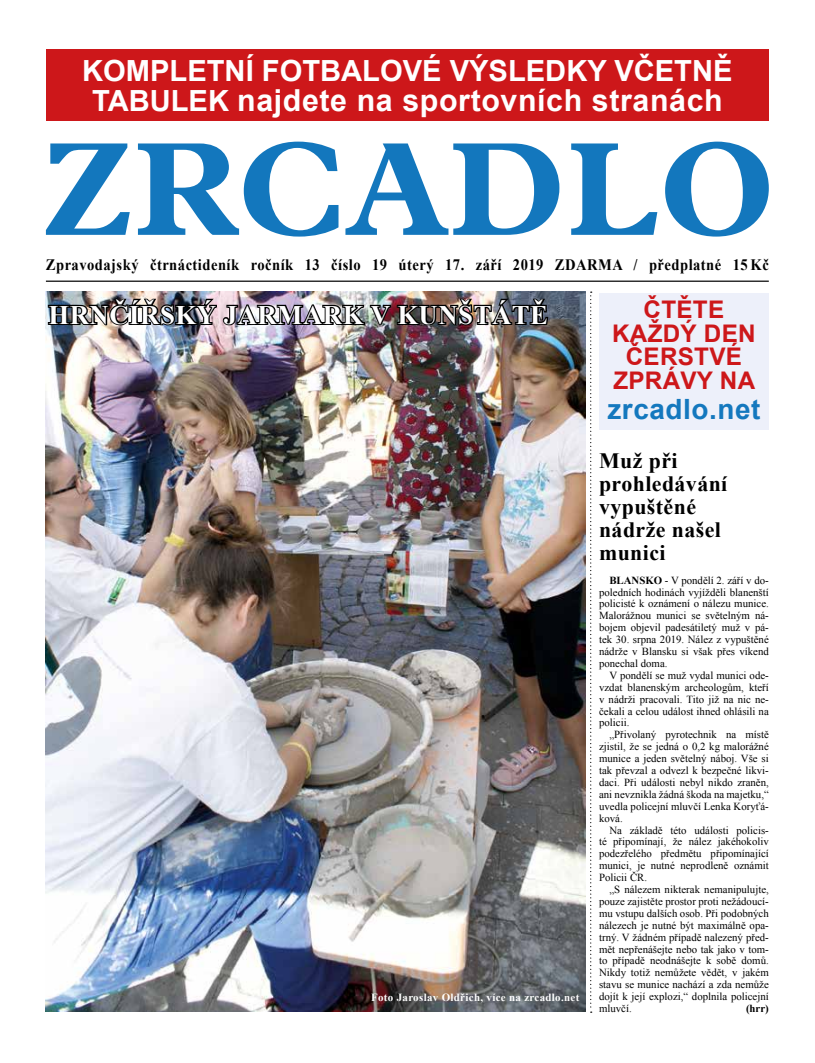
<style>
.page{position:relative;width:815px;height:1063px;background:#fff}
.page>*{position:absolute;margin:0;border:0;box-sizing:border-box;transform-origin:0 0}
.t1{font:700 30.38px "Arial";letter-spacing:.02em;color:#fff}
.t2{font:700 29.12px "Arial";color:#fff}
.t3{font:700 27.88px "Arial";letter-spacing:.02em;color:#1478be}
.t4{font:700 26.75px "Times New Roman";letter-spacing:.02em;color:#fff}
.t5{font:700 24.25px/23.8px "Arial";letter-spacing:.01em;color:#cd171a;text-align:center}
.t6{font:700 21.88px/23.1px "Times New Roman";letter-spacing:.02em;color:#000}
.t7{font:700 15.88px "Times New Roman";letter-spacing:.035em;color:#000;scale:.92 1}
.t8{font:700 10.88px "Times New Roman";letter-spacing:.03em;color:#fff}
.t9{font:10.75px/11.9px "Times New Roman";color:#000;text-align:justify}
.t10{font:700 10.75px "Times New Roman";color:#000}
.s1{font-size:29.12px}
.s2{font-weight:700}
</style>
<div class="page">
<img style="left:46px;top:292px;width:539px;height:720px">
<svg style="left:46px;top:143px;width:84px;height:92px"></svg>
<svg style="left:138px;top:142px;width:200px;height:95px"></svg>
<svg style="left:345px;top:143px;width:214px;height:92px"></svg>
<svg style="left:571px;top:143px;width:86px;height:92px"></svg>
<svg style="left:665px;top:142px;width:104px;height:95px"></svg>
<div style="left:599px;top:294px;width:170px;height:136px;background:#edf0fa"></div>
<hr style="left:46px;top:281px;width:723px;height:1px;background:#000">
<div style="left:46px;top:49px;width:723px;height:71px;background:#cd171a"></div>
<svg style="left:590px;top:292px;width:2px;height:721px"></svg>
<img style="left:47px;top:296px;width:503px;height:31px">
<h2 class="t2" style="left:82px;top:51px;width:652px">KOMPLETNÍ FOTBALOVÉ VÝSLEDKY VČETNĚ</h2>
<h1 class="t1" style="left:92px;top:80px;width:632px"><span class="s1">TABULEK</span> najdete na sportovních stranách</h1>
<h3 class="t7" style="left:46px;top:254px;width:787px">Zpravodajský čtrnáctideník ročník 13 číslo 19 úterý 17. září 2019 ZDARMA / předplatné 15 Kč</h3>
<h3 class="t5" style="left:612px;top:299px;width:145px">ČTĚTE<br>KAŽDÝ DEN<br>ČERSTVÉ<br>ZPRÁVY NA</h3>
<h3 class="t3" style="left:607px;top:391px;width:155px">zrcadlo.net</h3>
<h3 class="t4" style="left:49px;top:296px;width:501px">HRNČÍŘSKÝ JARMARK V KUNŠTÁTĚ</h3>
<p class="t8" style="left:371px;top:990px;width:210px">Foto Jaroslav Oldřich, více na zrcadlo.net</p>
<h3 class="t6" style="left:599px;top:448px;width:130px">Muž při prohledávání vypuštěné nádrže našel munici</h3>
<p class="t9" style="left:599px;top:574px;width:171px;text-indent:10px"><span class="s2">BLANSKO</span> - V pondělí 2. září v do&shy;poledních hodinách vyjížděli blanenští policisté k oznámení o nálezu munice.<br>Malorážnou munici se světelným ná&shy;bojem objevil padesátiletý muž v pá&shy;tek 30. srpna 2019. Nález z vypuštěné nádrže v Blansku si však přes víkend ponechal doma.</p>
<p class="t9" style="left:599px;top:669px;width:171px;text-indent:10px">V pondělí se muž vydal munici ode&shy;vzdat blanenským archeologům, kteří v nádrži pracovali. Tito již na nic ne&shy;čekali a celou událost ihned ohlásili na policii.</p>
<p class="t9" style="left:599px;top:729px;width:171px;text-indent:10px">„Přivolaný pyrotechnik na místě zjistil, že se jedná o 0,2 kg malorážné munice a jeden světelný náboj. Vše si tak převzal a odvezl k bezpečné likvi&shy;daci. Při události nebyl nikdo zraněn, ani nevznikla žádná škoda na majetku,“ uvedla policejní mluvčí Lenka Koryťá&shy;ková.</p>
<p class="t9" style="left:599px;top:824px;width:171px;text-indent:10px">Na základě této události policis&shy;té připomínají, že nález jakéhokoliv podezřelého předmětu připomínající munici, je nutné neprodleně oznámit Policii ČR.</p>
<p class="t9" style="left:599px;top:883px;width:171px;text-indent:10px">„S nálezem nikterak nemanipulujte, pouze zajistěte prostor proti nežádoucí&shy;mu vstupu dalších osob. Při podobných nálezech je nutné být maximálně opa&shy;trný. V žádném případě nalezený před&shy;mět nepřenášejte nebo tak jako v tom&shy;to případě neodnášejte k sobě domů.<br>Nikdy totiž nemůžete vědět, v jakém stavu se munice nachází a zda nemůže dojít k její explozi,“ doplnila policejní mluvčí.</p>
<p class="t10" style="left:746px;top:1001px;width:24px">(hrr)</p>
</div>
